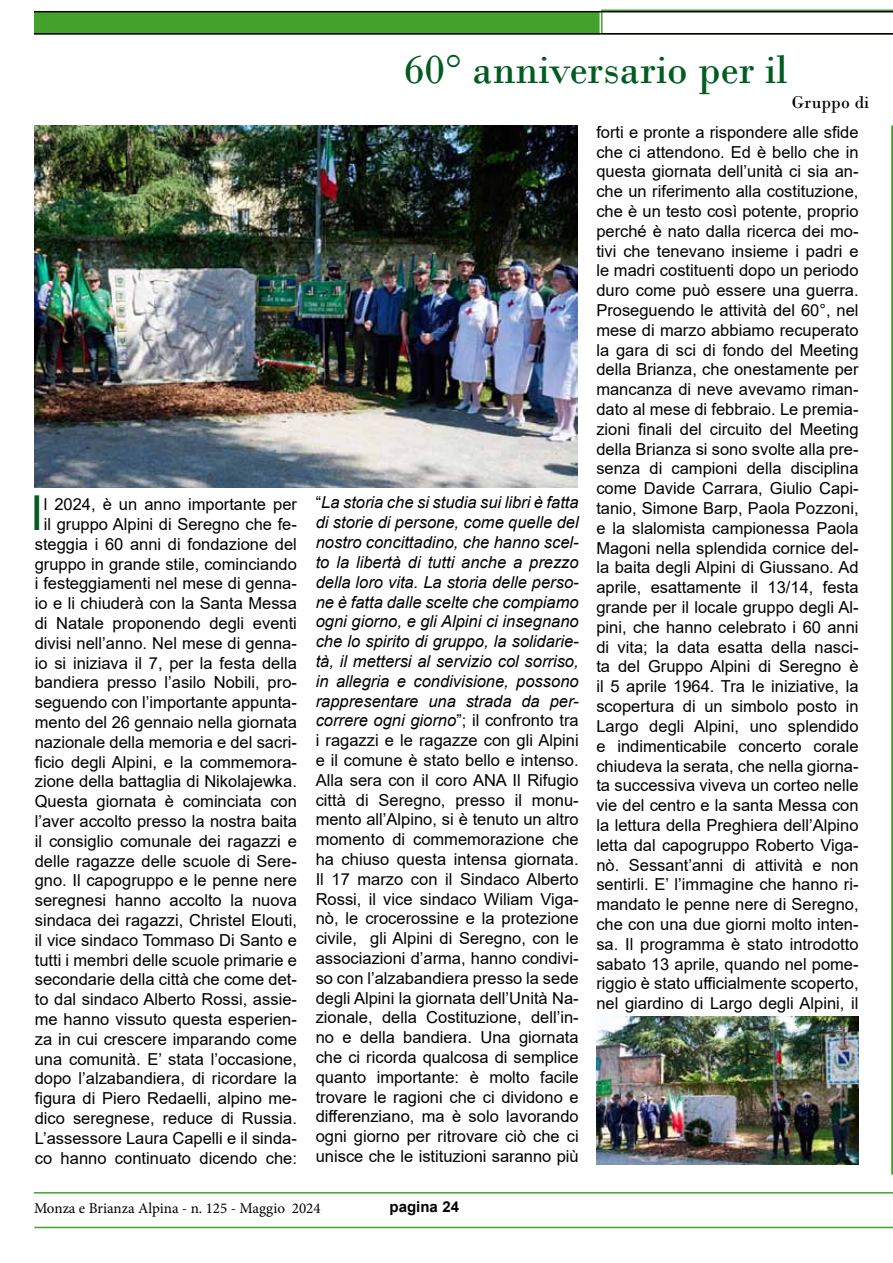
<style>
.page{position:relative;width:893px;height:1263px;background:#fff}
.page>*{position:absolute;margin:0;border:0;box-sizing:border-box;transform-origin:0 0}
.t1{font:48.15px "Arial";color:#005c20}
.t2{font:42px "Bodoni";color:#005c20}
.t3{font:18px "Bodoni";color:#000}
.t4{font:16.5px/19.8px "Arial";color:#000;text-align:justify}
.t5{font:15px "Minion Pro";color:#000}
.t6{font:700 15px "Arial";color:#000}
.s1{font-style:italic}
</style>
<div class="page">
<div style="left:34px;top:12px;width:566px;height:23px;background:#44a12b;border:2px solid #44a12b"></div>
<svg style="left:601px;top:10px;width:292px;height:23px"></svg>
<hr style="left:34px;top:11px;width:859px;height:1px;background:#000">
<hr style="left:34px;top:33px;width:859px;height:2px;background:#000">
<hr style="left:891px;top:125px;width:2px;height:1050px;background:#44a12b">
<hr style="left:34px;top:1192px;width:859px;height:1px;background:#44a12b">
<hr style="left:34px;top:1227px;width:859px;height:1px;background:#44a12b">
<img style="left:35px;top:125px;width:543px;height:362px">
<img style="left:596px;top:1017px;width:263px;height:148px">
<h1 class="t1" style="left:30px;top:480px;width:15px">I</h1>
<p class="t4" style="left:35px;top:494px;width:264px;text-align:center">l 2024, è un anno importante per il gruppo Alpini di Seregno che fe&shy;steggia i 60 anni di fondazione del gruppo in grande stile, cominciando i festeggiamenti nel mese di genna&shy;io e li chiuderà con la Santa Messa di Natale proponendo degli eventi divisi nell’anno. Nel mese di genna&shy;io si iniziava il 7, per la festa della bandiera presso l’asilo Nobili, pro&shy;seguendo con l’importante appunta&shy;mento del 26 gennaio nella giornata nazionale della memoria e del sacri&shy;ficio degli Alpini, e la commemora&shy;zione della battaglia di Nikolajewka.<br>Questa giornata è cominciata con l’aver accolto presso la nostra baita il consiglio comunale dei ragazzi e delle ragazze delle scuole di Sere&shy;gno. Il capogruppo e le penne nere seregnesi hanno accolto la nuova sindaca dei ragazzi, Christel Elouti, il vice sindaco Tommaso Di Santo e tutti i membri delle scuole primarie e secondarie della città che come det&shy;to dal sindaco Alberto Rossi, assie&shy;me hanno vissuto questa esperien&shy;za in cui crescere imparando come una comunità. E’ stata l’occasione, dopo l’alzabandiera, di ricordare la figura di Piero Redaelli, alpino me&shy;dico seregnese, reduce di Russia.<br>L’assessore Laura Capelli e il sinda&shy;co hanno continuato dicendo che:</p>
<h2 class="t2" style="left:404px;top:45px;width:385px">60° anniversario per il</h2>
<p class="t3" style="left:792px;top:91px;width:79px">Gruppo di</p>
<p class="t4" style="left:316px;top:493px;width:264px">“<span class="s1">La storia che si studia sui libri è fatta di storie di persone, come quelle del nostro concittadino, che hanno scel&shy;to la libertà di tutti anche a prezzo della loro vita. La storia delle perso&shy;ne è fatta dalle scelte che compiamo ogni giorno, e gli Alpini ci insegnano che lo spirito di gruppo, la solidarie&shy;tà, il mettersi al servizio col sorriso, in allegria e condivisione, possono rappresentare una strada da per&shy;correre ogni giorno</span>”; il confronto tra i ragazzi e le ragazze con gli Alpini e il comune è stato bello e intenso.<br>Alla sera con il coro ANA Il Rifugio città di Seregno, presso il monu&shy;mento all’Alpino, si è tenuto un altro momento di commemorazione che ha chiuso questa intensa giornata.<br>Il 17 marzo con il Sindaco Alberto Rossi, il vice sindaco Wiliam Viga&shy;nò, le crocerossine e la protezione civile, gli Alpini di Seregno, con le associazioni d’arma, hanno condivi&shy;so con l’alzabandiera presso la sede degli Alpini la giornata dell’Unità Na&shy;zionale, della Costituzione, dell’in&shy;no e della bandiera. Una giornata che ci ricorda qualcosa di semplice quanto importante: è molto facile trovare le ragioni che ci dividono e differenziano, ma è solo lavorando ogni giorno per ritrovare ciò che ci unisce che le istituzioni saranno più</p>
<p class="t4" style="left:596px;top:122px;width:264px">forti e pronte a rispondere alle sfide che ci attendono. Ed è bello che in questa giornata dell’unità ci sia an&shy;che un riferimento alla costituzione, che è un testo così potente, proprio perché è nato dalla ricerca dei mo&shy;tivi che tenevano insieme i padri e le madri costituenti dopo un periodo duro come può essere una guerra.<br>Proseguendo le attività del 60°, nel mese di marzo abbiamo recuperato la gara di sci di fondo del Meeting della Brianza, che onestamente per mancanza di neve avevamo riman&shy;dato al mese di febbraio. Le premia&shy;zioni finali del circuito del Meeting della Brianza si sono svolte alla pre&shy;senza di campioni della disciplina come Davide Carrara, Giulio Capi&shy;tanio, Simone Barp, Paola Pozzoni, e la slalomista campionessa Paola Magoni nella splendida cornice del&shy;la baita degli Alpini di Giussano. Ad aprile, esattamente il 13/14, festa grande per il locale gruppo degli Al&shy;pini, che hanno celebrato i 60 anni di vita; la data esatta della nasci&shy;ta del Gruppo Alpini di Seregno è il 5 aprile 1964. Tra le iniziative, la scopertura di un simbolo posto in Largo degli Alpini, uno splendido e indimenticabile concerto corale chiudeva la serata, che nella giorna&shy;ta successiva viveva un corteo nelle vie del centro e la santa Messa con la lettura della Preghiera dell’Alpino letta dal capogruppo Roberto Viga&shy;nò. Sessant’anni di attività e non sentirli. E’ l’immagine che hanno ri&shy;mandato le penne nere di Seregno, che con una due giorni molto inten&shy;sa. Il programma è stato introdotto sabato 13 aprile, quando nel pome&shy;riggio è stato ufficialmente scoperto, nel giardino di Largo degli Alpini, il</p>
<p class="t5" style="left:34px;top:1198px;width:288px">Monza e Brianza Alpina - n. 125 - Maggio 2024</p>
<p class="t6" style="left:390px;top:1196px;width:71px">pagina 24</p>
</div>
